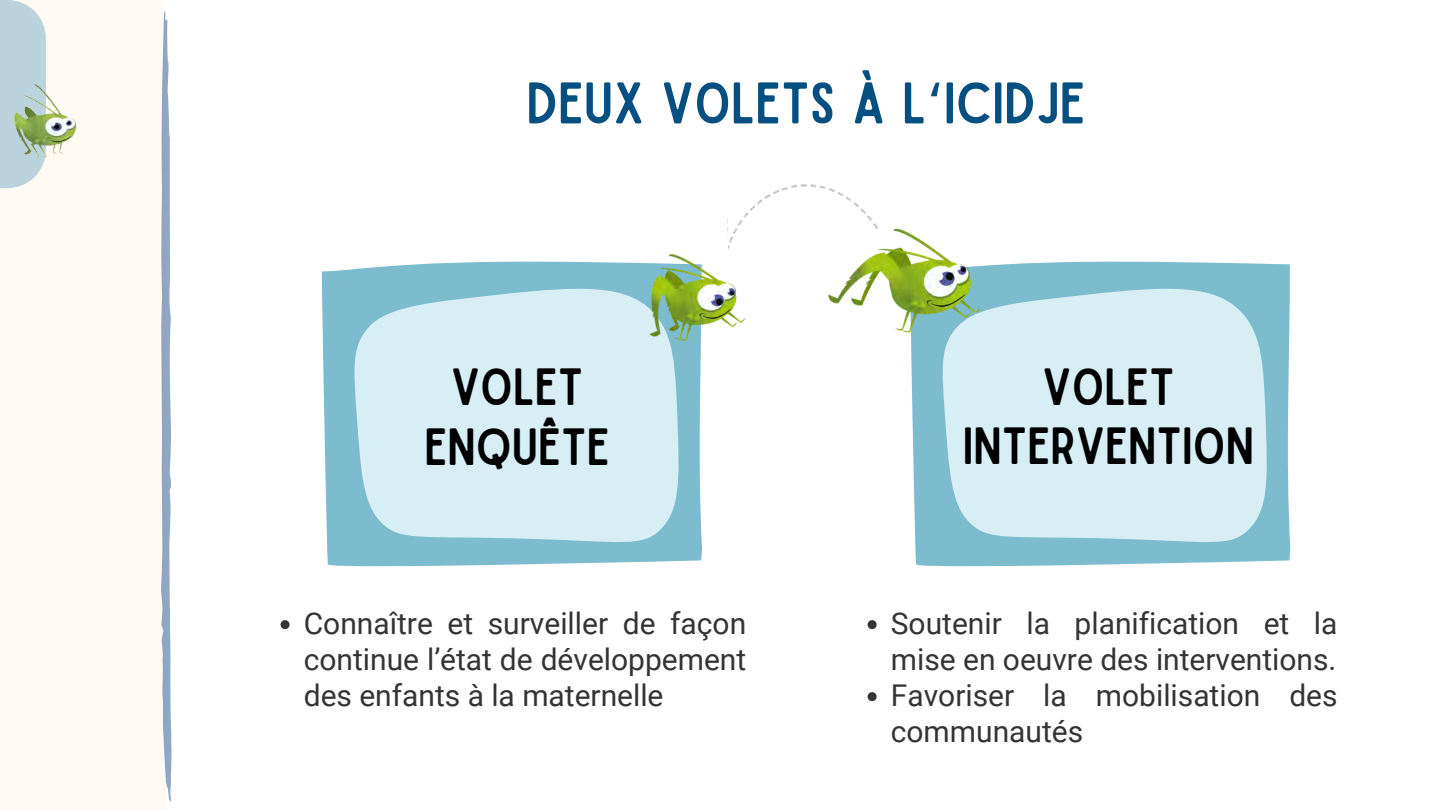
<style>
.page{position:relative;width:1440px;height:810px;background:#fff}
.page>*{position:absolute;margin:0;border:0;box-sizing:border-box;transform-origin:0 0}
.t1{font:56px "Sailors";color:#055080}
.t2{font:50px/59.2px "Sailors";color:#000;text-align:center}
.t3{font:30px/36px "Roboto";color:#343434}
.s1{font-family:"Noto Sans Gurmukhi"}
</style>
<div class="page">
<div style="left:0;top:0;width:166px;height:810px;background:#fff9f3"></div>
<svg style="left:0;top:0;width:46px;height:188px;background:#c3d7df"></svg>
<img style="left:0;top:82px;width:97px;height:95px">
<svg style="left:161px;top:11px;width:11px;height:790px"></svg>
<svg style="left:911px;top:261px;width:379px;height:306px;background:#88c2d2"></svg>
<svg style="left:941px;top:280px;width:328px;height:267px;background:#cae7ee"></svg>
<svg style="left:322px;top:261px;width:380px;height:306px;background:#8bc3d3"></svg>
<svg style="left:352px;top:280px;width:329px;height:267px;background:#cae7ee"></svg>
<img style="left:620px;top:184px;width:359px;height:157px">
<svg style="left:599px;top:184px;width:130px;height:80px"></svg>
<svg style="left:281px;top:620px;width:9px;height:9px"></svg>
<svg style="left:868px;top:620px;width:9px;height:9px"></svg>
<svg style="left:868px;top:692px;width:9px;height:9px"></svg>
<p class="t1" style="left:526px;top:82px;width:561px">DEUX VOLETS À L<span class="s1">‘</span>ICIDJE</p>
<h1 class="t2" style="left:424px;top:360px;width:187px">VOLET<br>ENQUÊTE</h1>
<p class="t2" style="left:963px;top:359px;width:293px">VOLET<br>INTERVENTION</p>
<p class="t3" style="left:304px;top:605px;width:444px;text-align:justify">Connaître et surveiller de façon continue l’état de développement des enfants à la maternelle</p>
<h2 class="t3" style="left:891px;top:605px;width:448px">Soutenir la planification et la mise en oeuvre des interventions.</h2>
<p class="t3" style="left:891px;top:677px;width:448px">Favoriser la mobilisation des communautés</p>
</div>
